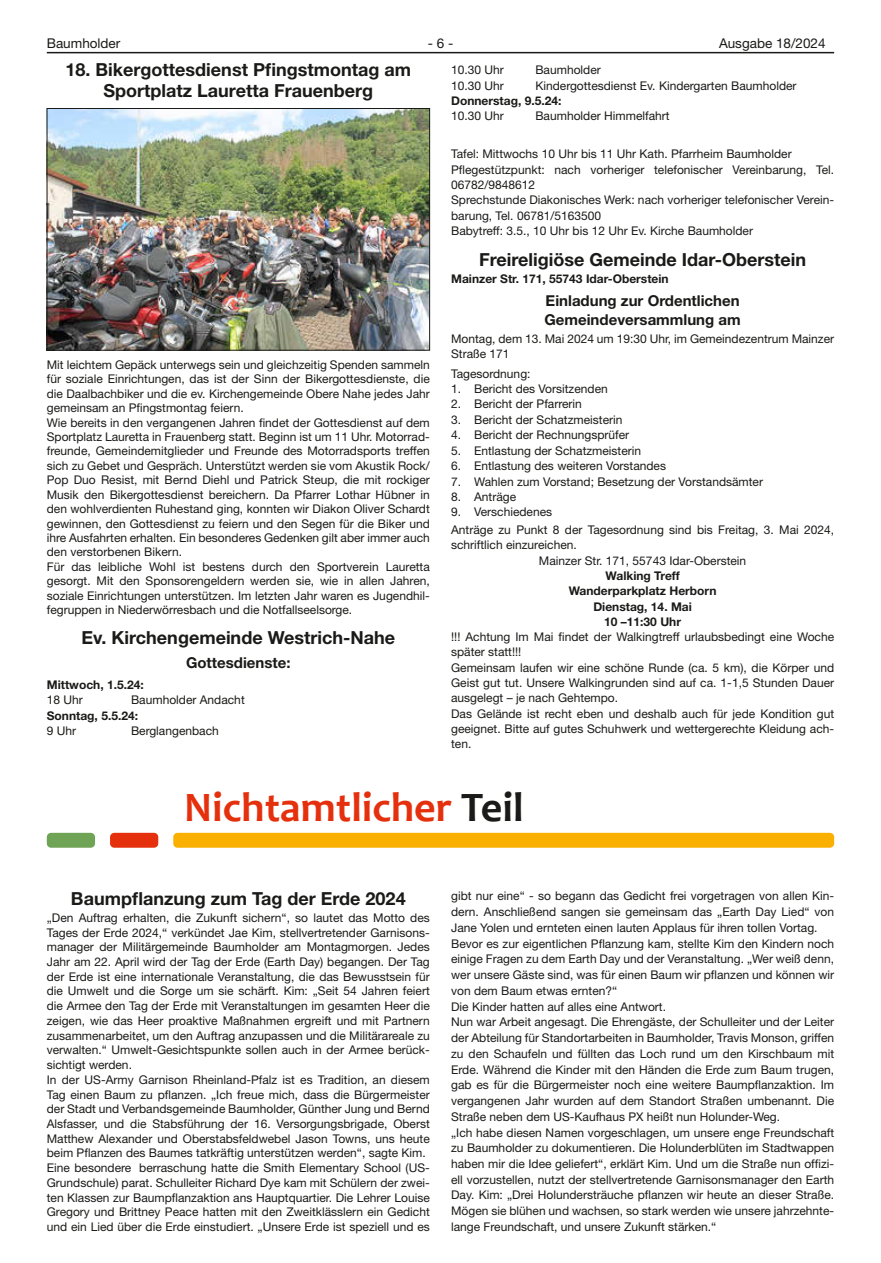
<style>
.page{position:relative;width:881px;height:1263px;background:#fff}
.page>*{position:absolute;margin:0;border:0;box-sizing:border-box;transform-origin:0 0}
.t1{font:700 42.15px "Candara";color:#e5300d}
.t2{font:700 18px/21.6px "Helvetica Neue LT";color:#1a1a18;text-align:center}
.t3{font:700 15px/18.9px "Helvetica Neue LT";color:#1a1a18}
.t4{font:13.5px "Helvetica Neue LT";color:#1a1a18}
.t5{font:12px/14.7px "Helvetica Neue LT";color:#1a1a18}
.t6{font:700 12px/15.3px "Helvetica Neue LT";color:#1a1a18;text-align:center}
.s1{color:#1a1a18}
</style>
<div class="page">
<hr style="left:47px;top:52px;width:786px;height:1px;background:#1a1a18">
<img style="left:49px;top:110px;width:378px;height:238px">
<div style="left:47px;top:108px;width:382px;height:242px;border:1px solid #1a1a18"></div>
<div style="left:173px;top:833px;width:660px;height:15px;background:#f9b000;border-radius:4px"></div>
<div style="left:110px;top:833px;width:48px;height:15px;background:#e5300d;border-radius:4px"></div>
<div style="left:47px;top:833px;width:48px;height:15px;background:#6fa355;border-radius:4px"></div>
<p class="t4" style="left:47px;top:35px;width:75px">Baumholder</p>
<p class="t4" style="left:427px;top:35px;width:27px">- 6 -</p>
<p class="t4" style="left:718px;top:35px;width:108px">Ausgabe 18/2024</p>
<h2 class="t2" style="left:65px;top:58px;width:347px">18. Bikergottesdienst Pfingstmontag am<br>Sportplatz Lauretta Frauenberg</h2>
<p class="t5" style="left:451px;top:62px;width:54px">10.30 Uhr</p>
<p class="t5" style="left:535px;top:62px;width:67px">Baumholder</p>
<p class="t5" style="left:451px;top:78px;width:54px">10.30 Uhr</p>
<p class="t5" style="left:535px;top:78px;width:262px">Kindergottesdienst Ev. Kindergarten Baumholder</p>
<p class="t6" style="left:451px;top:93px;width:112px">Donnerstag, 9.5.24:</p>
<p class="t5" style="left:451px;top:109px;width:54px">10.30 Uhr</p>
<p class="t5" style="left:535px;top:109px;width:136px">Baumholder Himmelfahrt</p>
<p class="t5" style="left:451px;top:146px;width:384px;line-height:15.3px">Tafel: Mittwochs 10 Uhr bis 11 Uhr Kath. Pfarrheim Baumholder Pflegestützpunkt: nach vorheriger telefonischer Vereinbarung, Tel.<br>06782/9848612<br>Sprechstunde Diakonisches Werk: nach vorheriger telefonischer Verein&shy;barung, Tel. 06781/5163500<br>Babytreff: 3.5., 10 Uhr bis 12 Uhr Ev. Kirche Baumholder</p>
<h2 class="t2" style="left:479px;top:248px;width:328px">Freireligiöse Gemeinde Idar-Oberstein</h2>
<p class="t6" style="left:451px;top:271px;width:219px">Mainzer Str. 171, 55743 Idar-Oberstein</p>
<p class="t3" style="left:544px;top:291px;width:198px">Einladung zur Ordentlichen<br>Gemeindeversammlung am</p>
<p class="t5" style="left:451px;top:331px;width:384px;line-height:15.3px">Montag, dem 13. Mai 2024 um 19:30 Uhr, im Gemeindezentrum Mainzer<br>Straße 171</p>
<p class="t5" style="left:451px;top:366px;width:81px">Tagesordnung:</p>
<p class="t5" style="left:451px;top:381px;width:158px">1. Bericht des Vorsitzenden</p>
<p class="t5" style="left:451px;top:397px;width:132px">2. Bericht der Pfarrerin</p>
<p class="t5" style="left:451px;top:412px;width:173px">3. Bericht der Schatzmeisterin</p>
<p class="t5" style="left:451px;top:427px;width:179px">4. Bericht der Rechnungsprüfer</p>
<p class="t5" style="left:451px;top:443px;width:191px">5. Entlastung der Schatzmeisterin</p>
<p class="t5" style="left:451px;top:458px;width:216px">6. Entlastung des weiteren Vorstandes</p>
<p class="t5" style="left:451px;top:474px;width:313px">7. Wahlen zum Vorstand; Besetzung der Vorstandsämter</p>
<p class="t5" style="left:451px;top:489px;width:66px">8. Anträge</p>
<p class="t5" style="left:451px;top:503px;width:384px;line-height:17.4px">9. Verschiedenes<br>Anträge zu Punkt 8 der Tagesordnung sind bis Freitag, 3. Mai 2024,</p>
<p class="t5" style="left:538px;top:537px;width:209px;line-height:15.3px;text-indent:-88px">schriftlich einzureichen.<br>Mainzer Str. 171, 55743 Idar-Oberstein</p>
<p class="t6" style="left:568px;top:568px;width:149px">Walking Treff<br>Wanderparkplatz Herborn<br>Dienstag, 14. Mai<br>10 –11:30 Uhr</p>
<p class="t5" style="left:451px;top:629px;width:384px;line-height:15.3px">!!! Achtung Im Mai findet der Walkingtreff urlaubsbedingt eine Woche später statt!!!<br>Gemeinsam laufen wir eine schöne Runde (ca. 5 km), die Körper und Geist gut tut. Unsere Walkingrunden sind auf ca. 1-1,5 Stunden Dauer ausgelegt – je nach Gehtempo.<br>Das Gelände ist recht eben und deshalb auch für jede Kondition gut geeignet. Bitte auf gutes Schuhwerk und wettergerechte Kleidung ach&shy;ten.</p>
<p class="t5" style="left:47px;top:357px;width:384px">Mit leichtem Gepäck unterwegs sein und gleichzeitig Spenden sammeln für soziale Einrichtungen, das ist der Sinn der Bikergottesdienste, die die Daalbachbiker und die ev. Kirchengemeinde Obere Nahe jedes Jahr gemeinsam an Pfingstmontag feiern.<br>Wie bereits in den vergangenen Jahren findet der Gottesdienst auf dem Sportplatz Lauretta in Frauenberg statt. Beginn ist um 11 Uhr. Motorrad&shy;freunde, Gemeindemitglieder und Freunde des Motorradsports treffen sich zu Gebet und Gespräch. Unterstützt werden sie vom Akustik Rock/ Pop Duo Resist, mit Bernd Diehl und Patrick Steup, die mit rockiger Musik den Bikergottesdienst bereichern. Da Pfarrer Lothar Hübner in den wohlverdienten Ruhestand ging, konnten wir Diakon Oliver Schardt gewinnen, den Gottesdienst zu feiern und den Segen für die Biker und ihre Ausfahrten erhalten. Ein besonderes Gedenken gilt aber immer auch den verstorbenen Bikern.<br>Für das leibliche Wohl ist bestens durch den Sportverein Lauretta gesorgt. Mit den Sponsorengeldern werden sie, wie in allen Jahren, soziale Einrichtungen unterstützen. Im letzten Jahr waren es Jugendhil&shy;fegruppen in Niederwörresbach und die Notfallseelsorge.</p>
<h2 class="t2" style="left:81px;top:626px;width:315px">Ev. Kirchengemeinde Westrich-Nahe</h2>
<p class="t3" style="left:186px;top:653px;width:106px">Gottesdienste:</p>
<p class="t6" style="left:47px;top:677px;width:98px">Mittwoch, 1.5.24:</p>
<p class="t5" style="left:47px;top:692px;width:38px">18 Uhr</p>
<p class="t5" style="left:131px;top:692px;width:115px">Baumholder Andacht</p>
<p class="t6" style="left:47px;top:707px;width:93px">Sonntag, 5.5.24:</p>
<p class="t5" style="left:47px;top:723px;width:31px">9 Uhr</p>
<p class="t5" style="left:131px;top:723px;width:89px">Berglangenbach</p>
<h1 class="t1" style="left:184px;top:782px;width:341px">Nichtamtlicher <span class="s1">Teil</span></h1>
<h2 class="t2" style="left:71px;top:887px;width:336px">Baumpflanzung zum Tag der Erde 2024</h2>
<p class="t5" style="left:47px;top:910px;width:384px">„Den Auftrag erhalten, die Zukunft sichern“, so lautet das Motto des Tages der Erde 2024,“ verkündet Jae Kim, stellvertretender Garnisons&shy;manager der Militärgemeinde Baumholder am Montagmorgen. Jedes Jahr am 22. April wird der Tag der Erde (Earth Day) begangen. Der Tag der Erde ist eine internationale Veranstaltung, die das Bewusstsein für die Umwelt und die Sorge um sie schärft. Kim: „Seit 54 Jahren feiert die Armee den Tag der Erde mit Veranstaltungen im gesamten Heer die zeigen, wie das Heer proaktive Maßnahmen ergreift und mit Partnern zusammenarbeitet, um den Auftrag anzupassen und die Militärareale zu verwalten.“ Umwelt-Gesichtspunkte sollen auch in der Armee berück&shy;sichtigt werden.<br>In der US-Army Garnison Rheinland-Pfalz ist es Tradition, an diesem Tag einen Baum zu pflanzen. „Ich freue mich, dass die Bürgermeister der Stadt und Verbandsgemeinde Baumholder, Günther Jung und Bernd Alsfasser, und die Stabsführung der 16. Versorgungsbrigade, Oberst Matthew Alexander und Oberstabsfeldwebel Jason Towns, uns heute beim Pflanzen des Baumes tatkräftig unterstützen werden“, sagte Kim.<br>Eine besondere berraschung hatte die Smith Elementary School (US-Grundschule) parat. Schulleiter Richard Dye kam mit Schülern der zwei&shy;ten Klassen zur Baumpflanzaktion ans Hauptquartier. Die Lehrer Louise Gregory und Brittney Peace hatten mit den Zweitklässlern ein Gedicht und ein Lied über die Erde einstudiert. „Unsere Erde ist speziell und es</p>
<p class="t5" style="left:451px;top:888px;width:384px;line-height:15.8px">gibt nur eine“ - so begann das Gedicht frei vorgetragen von allen Kin&shy;dern. Anschließend sangen sie gemeinsam das „Earth Day Lied“ von Jane Yolen und ernteten einen lauten Applaus für ihren tollen Vortag.<br>Bevor es zur eigentlichen Pflanzung kam, stellte Kim den Kindern noch einige Fragen zu dem Earth Day und der Veranstaltung. „Wer weiß denn, wer unsere Gäste sind, was für einen Baum wir pflanzen und können wir von dem Baum etwas ernten?“<br>Die Kinder hatten auf alles eine Antwort.<br>Nun war Arbeit angesagt. Die Ehrengäste, der Schulleiter und der Leiter der Abteilung für Standortarbeiten in Baumholder, Travis Monson, griffen zu den Schaufeln und füllten das Loch rund um den Kirschbaum mit Erde. Während die Kinder mit den Händen die Erde zum Baum trugen, gab es für die Bürgermeister noch eine weitere Baumpflanzaktion. Im vergangenen Jahr wurden auf dem Standort Straßen umbenannt. Die Straße neben dem US-Kaufhaus PX heißt nun Holunder-Weg.<br>„Ich habe diesen Namen vorgeschlagen, um unsere enge Freundschaft zu Baumholder zu dokumentieren. Die Holunderblüten im Stadtwappen haben mir die Idee geliefert“, erklärt Kim. Und um die Straße nun offizi&shy;ell vorzustellen, nutzt der stellvertretende Garnisonsmanager den Earth Day. Kim: „Drei Holundersträuche pflanzen wir heute an dieser Straße.<br>Mögen sie blühen und wachsen, so stark werden wie unsere jahrzehnte&shy;lange Freundschaft, und unsere Zukunft stärken.“</p>
</div>
